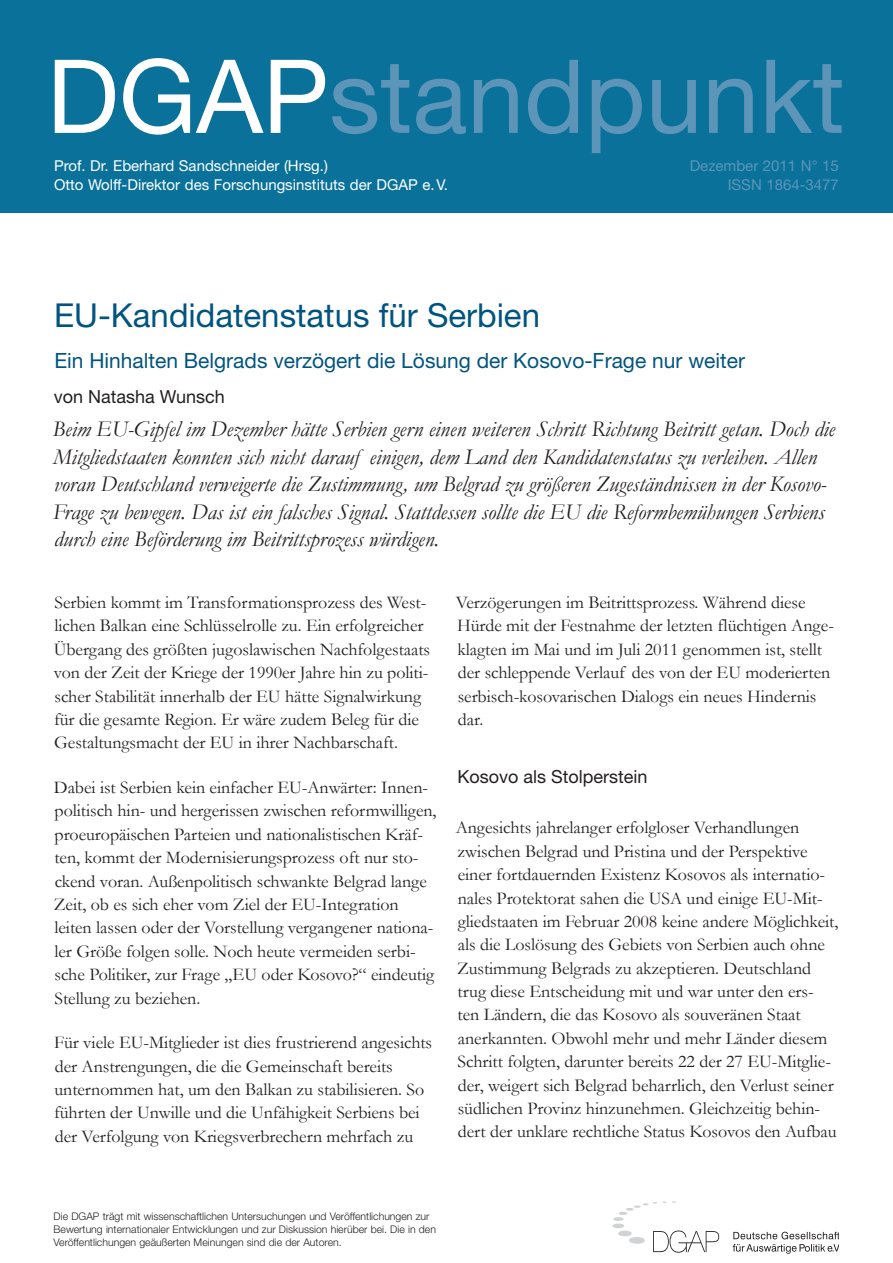
<style>
.page{position:relative;width:893px;height:1263px;background:#fff}
.page>*{position:absolute;margin:0;border:0;box-sizing:border-box;transform-origin:0 0}
.t1{font:102.3px "Helvetica Neue LT Std";color:#5d95b8}
.t2{font:33px "Helvetica Neue LT Std";color:#005480}
.t3{font:italic 22.5px/27.6px "Garamond";letter-spacing:-.005em;color:#231f20}
.t4{font:21px "Helvetica Neue LT Std";color:#005480}
.t5{font:18px/23.4px "Garamond";letter-spacing:-.005em;color:#231f20}
.t6{font:18px "Helvetica Neue LT Std";color:#231f20}
.t7{font:15px/19.5px "Helvetica Neue LT Std";color:#fff}
.t8{font:15px/19.5px "Helvetica Neue LT Std";color:#5d95b8;text-align:right}
.t9{font:300 10.5px/12.6px "Helvetica Neue LT Std";color:#231f20}
.s1{color:#fff}
</style>
<div class="page">
<div style="left:0;top:0;width:893px;height:213px;background:#09719a"></div>
<svg style="left:612px;top:1201px;width:107px;height:52px"></svg>
<svg style="left:733px;top:1232px;width:106px;height:22px"></svg>
<h1 class="t1" style="left:47px;top:35px;width:799px"><span class="s1">DGAP</span>standpunkt</h1>
<p class="t7" style="left:54px;top:155px;width:395px">Prof. Dr. Eberhard Sandschneider (Hrsg.)<br>Otto Wolff-Direktor des Forschungsinstituts der DGAP e.V.</p>
<p class="t8" style="left:690px;top:155px;width:151px">Dezember 2011 N° 15<br>ISSN 1864-3477</p>
<h2 class="t2" style="left:54px;top:296px;width:487px">EU-Kandidatenstatus für Serbien</h2>
<p class="t4" style="left:54px;top:347px;width:692px">Ein Hinhalten Belgrads verzögert die Lösung der Kosovo-Frage nur weiter</p>
<p class="t6" style="left:54px;top:386px;width:173px">von Natasha Wunsch</p>
<p class="t3" style="left:53px;top:415px;width:784px">Beim EU-Gipfel im Dezember hätte Serbien gern einen weiteren Schritt Richtung Beitritt getan. Doch die Mitgliedstaaten konnten sich nicht darauf einigen, dem Land den Kandidatenstatus zu verleihen. Allen voran Deutschland verweigerte die Zustimmung, um Belgrad zu größeren Zugeständnissen in der Kosovo-Frage zu bewegen. Das ist ein falsches Signal. Stattdessen sollte die EU die Reformbemühungen Serbiens durch eine Beförderung im Beitrittsprozess würdigen.</p>
<p class="t5" style="left:54px;top:590px;width:378px">Serbien kommt im Transformationsprozess des West&shy;lichen Balkan eine Schlüsselrolle zu. Ein erfolgreicher Übergang des größten jugoslawischen Nachfolgestaats von der Zeit der Kriege der 1990er Jahre hin zu politi&shy;scher Stabilität innerhalb der EU hätte Signalwirkung für die gesamte Region. Er wäre zudem Beleg für die Gestaltungsmacht der EU in ihrer Nachbarschaft.</p>
<p class="t5" style="left:54px;top:775px;width:384px">Dabei ist Serbien kein einfacher EU-Anwärter: Innen&shy;politisch hin- und hergerissen zwischen reformwilligen, proeuropäischen Parteien und nationalistischen Kräf&shy;ten, kommt der Modernisierungsprozess oft nur sto&shy;ckend voran. Außenpolitisch schwankte Belgrad lange Zeit, ob es sich eher vom Ziel der EU-Integration leiten lassen oder der Vorstellung vergangener nationa&shy;ler Größe folgen solle. Noch heute vermeiden serbi&shy;sche Politiker, zur Frage „EU oder Kosovo?“ eindeutig Stellung zu beziehen.</p>
<p class="t5" style="left:54px;top:1030px;width:380px">Für viele EU-Mitglieder ist dies frustrierend angesichts der Anstrengungen, die die Gemeinschaft bereits unternommen hat, um den Balkan zu stabilisieren. So führten der Unwille und die Unfähigkeit Serbiens bei der Verfolgung von Kriegsverbrechern mehrfach zu</p>
<p class="t5" style="left:456px;top:590px;width:380px">Verzögerungen im Beitrittsprozess. Während diese Hürde mit der Festnahme der letzten flüchtigen Ange&shy;klagten im Mai und im Juli 2011 genommen ist, stellt der schleppende Verlauf des von der EU moderierten serbisch-kosovarischen Dialogs ein neues Hindernis dar.</p>
<p class="t6" style="left:457px;top:765px;width:192px">Kosovo als Stolperstein</p>
<p class="t5" style="left:456px;top:816px;width:384px">Angesichts jahrelanger erfolgloser Verhandlungen zwischen Belgrad und Pristina und der Perspektive einer fortdauernden Existenz Kosovos als internatio&shy;nales Protektorat sahen die USA und einige EU-Mit&shy;gliedstaaten im Februar 2008 keine andere Möglichkeit, als die Loslösung des Gebiets von Serbien auch ohne Zustimmung Belgrads zu akzeptieren. Deutschland trug diese Entscheidung mit und war unter den ers-<br>ten Ländern, die das Kosovo als souveränen Staat anerkannten. Obwohl mehr und mehr Länder diesem Schritt folgten, darunter bereits 22 der 27 EU-Mitglie&shy;der, weigert sich Belgrad beharrlich, den Verlust seiner südlichen Provinz hinzunehmen. Gleichzeitig behin&shy;dert der unklare rechtliche Status Kosovos den Aufbau</p>
<p class="t9" style="left:54px;top:1210px;width:384px">Die DGAP trägt mit wissenschaftlichen Untersuchungen und Veröffentlichungen zur<br>Bewertung internationaler Entwicklungen und zur Diskussion hierüber bei. Die in den<br>Veröffentlichungen geäußerten Meinungen sind die der Autoren.</p>
</div>
